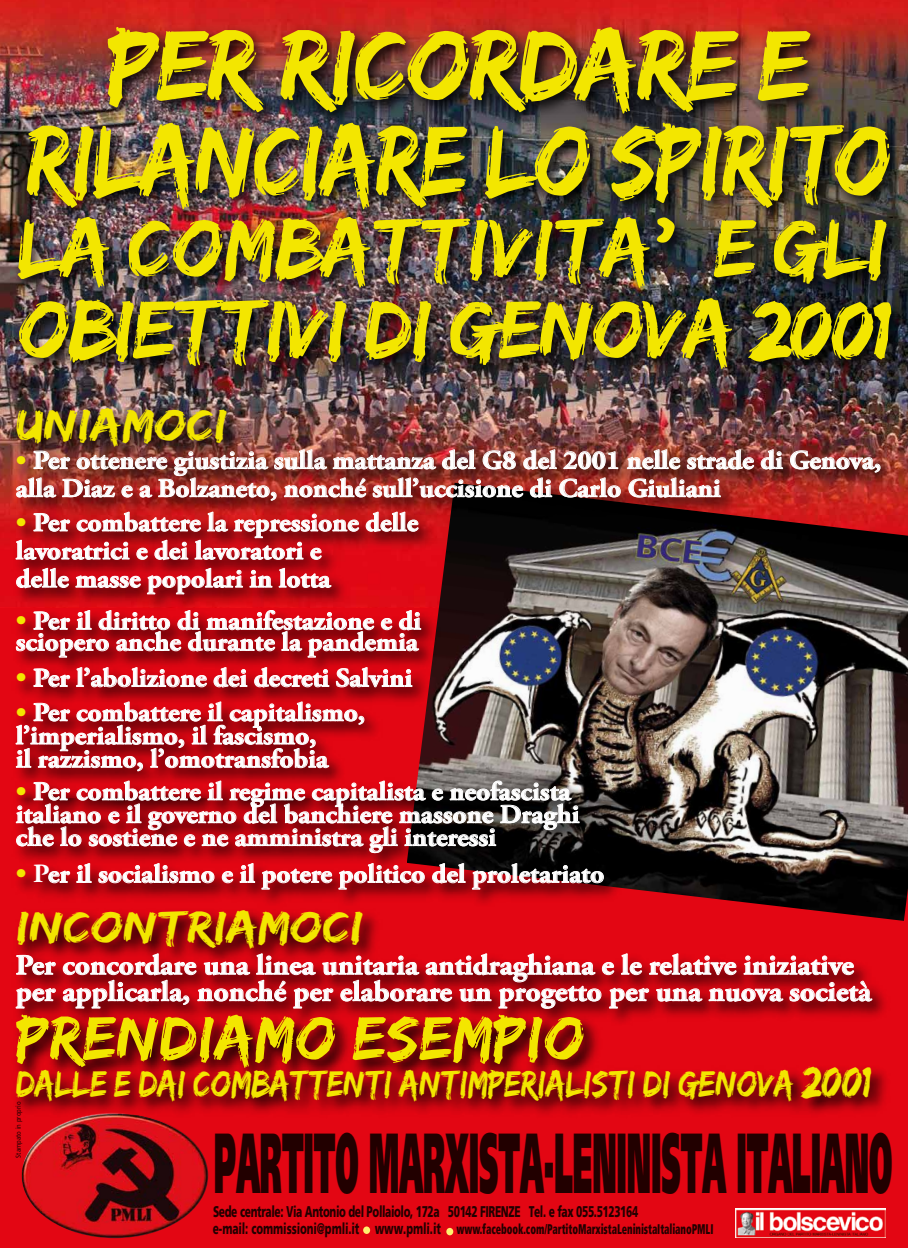
<style>
.page{position:relative;width:908px;height:1248px;background:#fff}
.page>*{position:absolute;margin:0;border:0;box-sizing:border-box;transform-origin:0 0}
.t1{font:88.5px/95.5px "Edo";letter-spacing:-.025em;color:#f3e600;text-align:center}
.t2{font:900 85px "Frutiger LT Std";letter-spacing:-.005em;color:#200;scale:.34 1}
.t3{font:72.5px/81.2px "Edo";letter-spacing:-.025em;color:#f3e600}
.t4{font:54.5px "Edo";letter-spacing:.01em;color:#f3e600;scale:1.04 1}
.t5{font:39.5px "Edo";color:#f3e600;scale:1.14 1}
.t6{font:32.5px "Edo";letter-spacing:-.005em;color:#f3e600;scale:.88 1}
.t7{font:700 28.5px/26.3px "Adobe Garamond Pro";color:#fff;scale:1.04 1}
.t8{font:700 26.3px/28.1px "Adobe Garamond Pro";color:#fff;scale:1.04 1}
.t9{font:900 15.5px "Frutiger LT Std";letter-spacing:-.025em;color:#200;scale:.65 1}
.t10{font:900 condensed 14px "Frutiger LT Std";color:#200;scale:.68 1}
.t11{font:7px "Frutiger LT Std";color:#200;scale:.84 1}
.s1{font-family:"Segoe Script";font-weight:700;font-size:73.4px}
.s2{color:#f3e600}
.s3{font-size:38.2px}
.s4{font-stretch:normal;font-size:15.5px}
</style>
<div class="page">
<div style="left:0;top:0;width:907px;height:1247px;background:#e30613"></div>
<img style="left:22px;top:1150px;width:186px;height:87px">
<img style="left:735px;top:1208px;width:149px;height:29px">
<div style="left:446px;top:1227px;width:7px;height:8px;background:#fff26e;border-radius:50%"></div>
<div style="left:363px;top:1226px;width:7px;height:7px;background:#fff26e;border-radius:50%"></div>
<img style="left:0;top:0;width:907px;height:541px">
<img style="left:7px;top:12px;width:900px;height:394px">
<img style="left:8px;top:392px;width:899px;height:758px">
<svg style="left:626px;top:449px;width:54px;height:20px"></svg>
<svg style="left:686px;top:449px;width:67px;height:20px"></svg>
<svg style="left:760px;top:449px;width:22px;height:20px"></svg>
<svg style="left:789px;top:450px;width:91px;height:22px"></svg>
<img style="left:16px;top:449px;width:604px;height:51px">
<svg style="left:628px;top:477px;width:92px;height:20px"></svg>
<svg style="left:365px;top:511px;width:53px;height:21px"></svg>
<svg style="left:16px;top:511px;width:343px;height:49px"></svg>
<svg style="left:16px;top:568px;width:53px;height:20px"></svg>
<svg style="left:75px;top:575px;width:66px;height:13px"></svg>
<svg style="left:147px;top:568px;width:95px;height:26px"></svg>
<svg style="left:249px;top:570px;width:23px;height:17px"></svg>
<svg style="left:279px;top:568px;width:52px;height:20px"></svg>
<svg style="left:16px;top:610px;width:404px;height:47px"></svg>
<svg style="left:34px;top:668px;width:36px;height:19px"></svg>
<svg style="left:76px;top:667px;width:131px;height:20px"></svg>
<svg style="left:213px;top:667px;width:34px;height:20px"></svg>
<svg style="left:254px;top:667px;width:75px;height:20px"></svg>
<svg style="left:336px;top:667px;width:76px;height:20px"></svg>
<svg style="left:16px;top:701px;width:348px;height:70px"></svg>
<img style="left:16px;top:780px;width:563px;height:73px">
<svg style="left:48px;top:870px;width:22px;height:13px"></svg>
<svg style="left:76px;top:863px;width:15px;height:19px"></svg>
<svg style="left:98px;top:863px;width:116px;height:20px"></svg>
<svg style="left:222px;top:871px;width:11px;height:12px"></svg>
<svg style="left:240px;top:863px;width:14px;height:19px"></svg>
<svg style="left:261px;top:868px;width:71px;height:21px"></svg>
<svg style="left:338px;top:863px;width:86px;height:26px"></svg>
<svg style="left:432px;top:863px;width:33px;height:20px"></svg>
<svg style="left:472px;top:863px;width:131px;height:26px"></svg>
<svg style="left:16px;top:954px;width:40px;height:21px"></svg>
<svg style="left:16px;top:987px;width:40px;height:21px"></svg>
<svg style="left:63px;top:953px;width:808px;height:55px"></svg>
<h1 class="t1" style="left:25px;top:20px;width:866px">PER RICORDARE E<br>RILANCIARE LO SPIRITO</h1>
<h3 class="t3" style="left:17px;top:210px;width:874px">LA COMBATTIVITA<span class="s1">’</span> E GLI<br>OBIETTIVI DI GENOVA 2001</h3>
<h3 class="t5" style="left:16px;top:406px;width:187px">UNIAMOCI</h3>
<p class="t8" style="left:16px;top:446px;width:833px"><span class="s2">•</span> Per ottenere giustizia sulla mattanza del G8 del 2001 nelle strade di Genova, alla Diaz e a Bolzaneto, nonché sull’uccisione di Carlo Giuliani</p>
<p class="t8" style="left:16px;top:509px;width:388px"><span class="s2">•</span> Per combattere la repressione delle lavoratrici e dei lavoratori e<br>delle masse popolari in lotta</p>
<p class="t8" style="left:16px;top:611px;width:391px;line-height:21.1px"><span class="s2">•</span> Per il diritto di manifestazione e di sciopero anche durante la pandemia</p>
<p class="t8" style="left:16px;top:664px;width:382px"><span class="s2">•</span> Per l’abolizione dei decreti Salvini</p>
<p class="t8" style="left:16px;top:701px;width:337px;line-height:23.3px"><span class="s2">•</span> Per combattere il capitalismo, l’imperialismo, il fascismo,<br>il razzismo, l’omotransfobia</p>
<p class="t8" style="left:16px;top:780px;width:543px;line-height:22.8px"><span class="s2">•</span> Per combattere il regime capitalista e neofascista italiano e il governo del banchiere massone Draghi che lo sostiene e ne amministra gli interessi</p>
<p class="t8" style="left:16px;top:860px;width:567px"><span class="s2">•</span> Per il socialismo e il potere politico del proletariato</p>
<h3 class="t5" style="left:16px;top:907px;width:306px">INCONTRIAMOCI</h3>
<p class="t7" style="left:16px;top:952px;width:823px">Per concordare una linea unitaria antidraghiana e le relative iniziative per applicarla, nonché per elaborare un progetto per una nuova società</p>
<h3 class="t4" style="left:16px;top:1011px;width:548px">PRENDIAMO ESEMPIO</h3>
<p class="t6" style="left:16px;top:1067px;width:972px">DALLE E DAI COMBATTENTI ANTIMPERIALISTI DI GENOVA <span class="s3">2001</span></p>
<p class="t11" style="left:14px;top:1157px;width:68px;rotate:-90deg">Stampato in proprio</p>
<h2 class="t2" style="left:214px;top:1111px;width:1995px">PARTITO MARXISTA-LENINISTA ITALIANO</h2>
<p class="t9" style="left:213px;top:1202px;width:655px">Sede centrale: Via Antonio del Pollaiolo, 172a 50142 FIRENZE Tel. e fax 055.5123164</p>
<p class="t10" style="left:213px;top:1220px;width:737px"><span class="s4">e-mail: commissioni@pmli.it www.pmli.it</span> www.facebook.com/PartitoMarxistaLeninistaItalianoPMLI</p>
</div>
